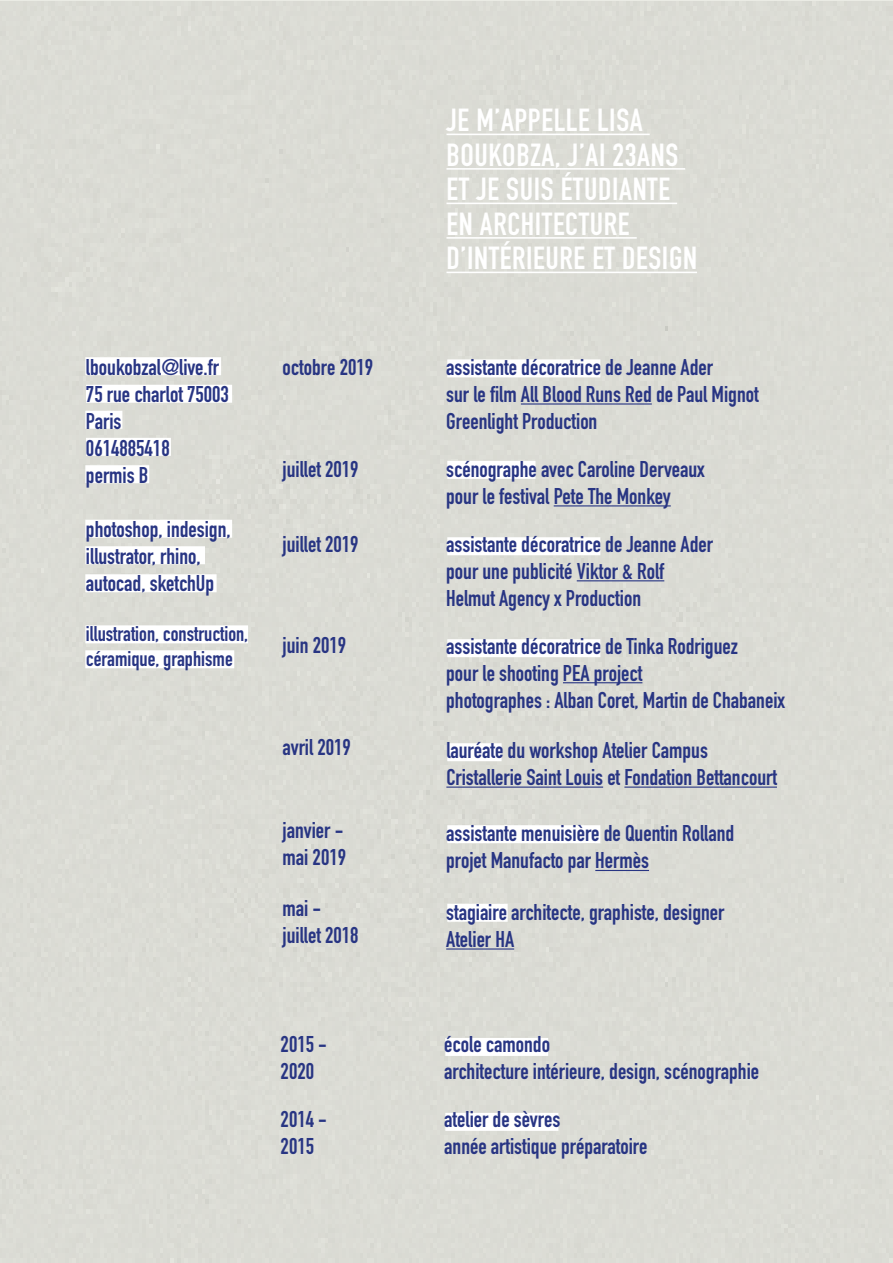
<style>
.page{position:relative;width:893px;height:1263px;background:#dedfd4}
.page>*{position:absolute;margin:0;border:0;box-sizing:border-box;transform-origin:0 0}
.t1{font:700 31.5px/34.5px "DIN Condensed";letter-spacing:.02em;color:#fff}
.t2{font:700 22.5px/27px "DIN Condensed";color:#283583}
.t3{font:700 21px/25.2px "DIN Condensed";color:#283583}
</style>
<div class="page">
<div style="left:445px;top:1038px;width:103px;height:18px;background:#fff"></div>
<div style="left:445px;top:1113px;width:113px;height:18px;background:#fff"></div>
<div style="left:447px;top:904px;width:61px;height:18px;background:#fff"></div>
<hr style="left:446px;top:948px;width:68px;height:1px;background:#283583">
<div style="left:447px;top:359px;width:153px;height:18px;background:#fff"></div>
<div style="left:447px;top:537px;width:153px;height:18px;background:#fff"></div>
<div style="left:447px;top:639px;width:153px;height:18px;background:#fff"></div>
<div style="left:447px;top:825px;width:153px;height:18px;background:#fff"></div>
<div style="left:447px;top:743px;width:55px;height:18px;background:#fff"></div>
<div style="left:447px;top:461px;width:88px;height:18px;background:#fff"></div>
<hr style="left:521px;top:403px;width:131px;height:2px;background:#283583">
<hr style="left:554px;top:505px;width:117px;height:1px;background:#283583">
<hr style="left:577px;top:580px;width:87px;height:1px;background:#283583">
<hr style="left:563px;top:682px;width:79px;height:1px;background:#283583">
<hr style="left:595px;top:870px;width:54px;height:1px;background:#283583">
<hr style="left:446px;top:786px;width:157px;height:2px;background:#283583">
<hr style="left:624px;top:786px;width:153px;height:2px;background:#283583">
<div style="left:85px;top:357px;width:136px;height:18px;background:#fff"></div>
<div style="left:86px;top:385px;width:146px;height:18px;background:#fff"></div>
<div style="left:85px;top:411px;width:37px;height:18px;background:#fff"></div>
<div style="left:85px;top:465px;width:64px;height:18px;background:#fff"></div>
<div style="left:85px;top:520px;width:147px;height:18px;background:#fff"></div>
<div style="left:85px;top:625px;width:163px;height:18px;background:#fff"></div>
<div style="left:85px;top:650px;width:149px;height:18px;background:#fff"></div>
<div style="left:85px;top:546px;width:120px;height:18px;background:#fff"></div>
<div style="left:85px;top:574px;width:132px;height:18px;background:#fff"></div>
<div style="left:86px;top:438px;width:85px;height:18px;background:#fff"></div>
<hr style="left:446px;top:134px;width:204px;height:1px;background:#fff">
<hr style="left:446px;top:168px;width:239px;height:2px;background:#fff">
<hr style="left:446px;top:203px;width:231px;height:1px;background:#fff">
<hr style="left:446px;top:237px;width:191px;height:2px;background:#fff">
<hr style="left:446px;top:272px;width:251px;height:1px;background:#fff">
<p class="t2" style="left:86px;top:353px;width:144px">lboukobzal@live.fr<br>75 rue charlot 75003<br>Paris<br>0614885418<br>permis B</p>
<p class="t2" style="left:86px;top:515px;width:146px">photoshop, indesign, illustrator, rhino, autocad, sketchUp</p>
<p class="t3" style="left:86px;top:621px;width:164px">illustration, construction, céramique, graphisme</p>
<p class="t2" style="left:283px;top:353px;width:92px">octobre 2019</p>
<p class="t2" style="left:283px;top:455px;width:78px">juillet 2019</p>
<p class="t2" style="left:283px;top:530px;width:78px">juillet 2019</p>
<p class="t2" style="left:283px;top:632px;width:65px">juin 2019</p>
<p class="t2" style="left:283px;top:734px;width:70px">avril 2019</p>
<p class="t2" style="left:283px;top:816px;width:65px">janvier - mai 2019</p>
<p class="t2" style="left:283px;top:895px;width:78px">mai - juillet 2018</p>
<p class="t2" style="left:281px;top:1031px;width:48px">2015 -<br>2020</p>
<p class="t2" style="left:281px;top:1106px;width:48px">2014 -<br>2015</p>
<h1 class="t1" style="left:446px;top:103px;width:252px">JE M’APPELLE LISA<br>BOUKOBZA, J’AI 23ANS<br>ET JE SUIS ÉTUDIANTE<br>EN ARCHITECTURE<br>D’INTÉRIEURE ET DESIGN</h1>
<p class="t2" style="left:446px;top:353px;width:314px">assistante décoratrice de Jeanne Ader<br>sur le film All Blood Runs Red de Paul Mignot<br>Greenlight Production</p>
<p class="t2" style="left:446px;top:455px;width:260px">scénographe avec Caroline Derveaux pour le festival Pete The Monkey</p>
<p class="t2" style="left:446px;top:530px;width:268px">assistante décoratrice de Jeanne Ader pour une publicité Viktor &amp; Rolf<br>Helmut Agency x Production</p>
<p class="t2" style="left:446px;top:632px;width:340px">assistante décoratrice de Tinka Rodriguez<br>pour le shooting PEA project<br>photographes : Alban Coret, Martin de Chabaneix</p>
<p class="t2" style="left:446px;top:736px;width:332px">lauréate du workshop Atelier Campus<br>Cristallerie Saint Louis et Fondation Bettancourt</p>
<p class="t2" style="left:446px;top:820px;width:290px">assistante menuisière de Quentin Rolland projet Manufacto par Hermès</p>
<p class="t2" style="left:446px;top:898px;width:280px">stagiaire architecte, graphiste, designer<br>Atelier HA</p>
<p class="t2" style="left:444px;top:1031px;width:316px">école camondo<br>architecture intérieure, design, scénographie</p>
<p class="t2" style="left:444px;top:1106px;width:205px">atelier de sèvres<br>année artistique préparatoire</p>
</div>
